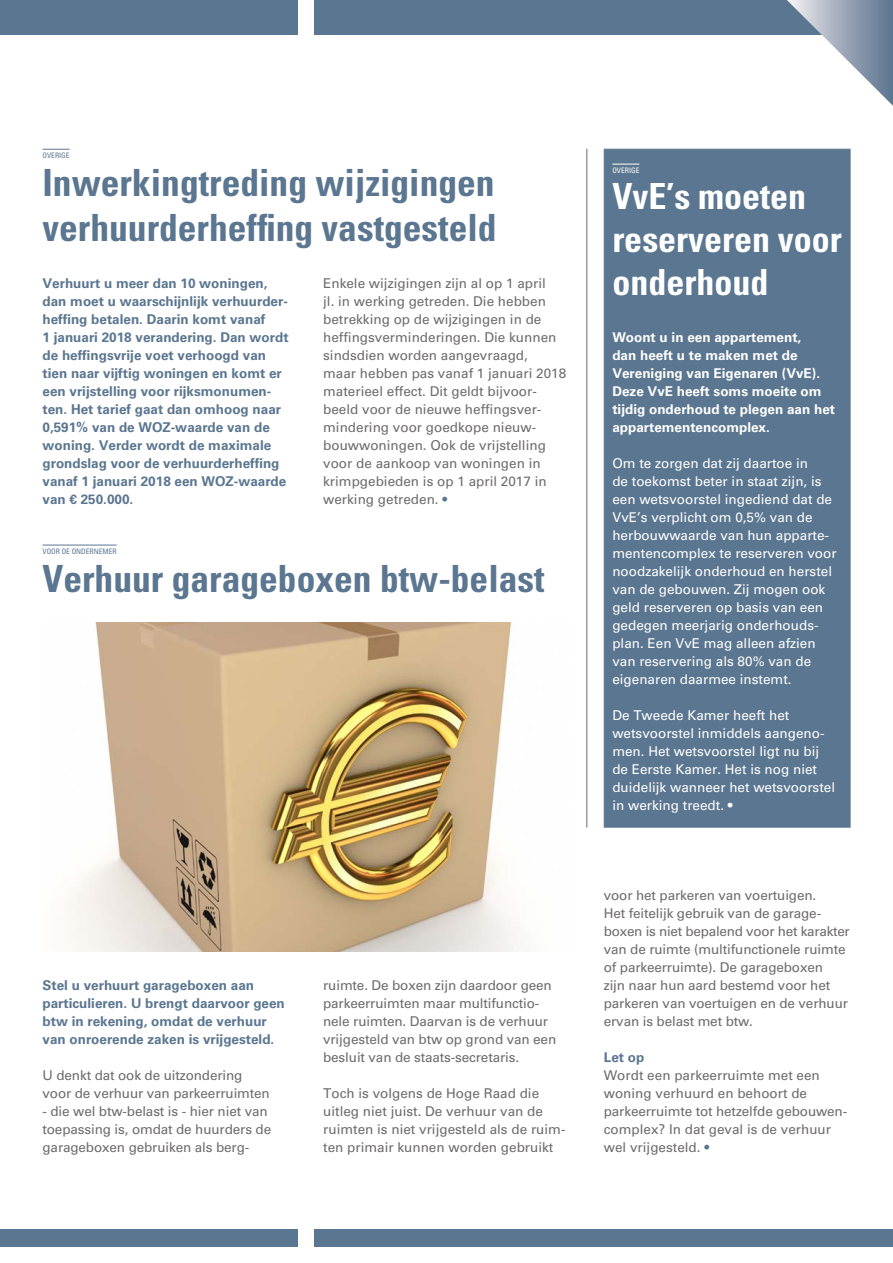
<style>
.page{position:relative;width:893px;height:1263px;background:#fff}
.page>*{position:absolute;margin:0;border:0;box-sizing:border-box;transform-origin:0 0}
.t1{font:700 condensed 37.5px/45px "Univers LT Std";color:#5b7690}
.t2{font:700 condensed 36px/43.2px "Univers LT Std";color:#fff}
.t3{font:13.5px/18px "Univers LT Std";color:#6d6b6b}
.t4{font:13.5px/18px "Univers LT Std";color:#fff}
.t5{font:700 13.5px/18px "Univers LT Std";color:#5b7690}
.t6{font:700 13.5px/18px "Univers LT Std";color:#fff}
.t7{font:condensed 7.5px "Univers LT Std";color:#5b7690}
.t8{font:condensed 7.5px "Univers LT Std";color:#fff}
.s1{color:#5b7690}
</style>
<div class="page">
<div style="left:0;top:0;width:298px;height:34px;background:#5b7690"></div>
<div style="left:315px;top:0;width:578px;height:34px;background:#5b7690"></div>
<div style="left:0;top:1229px;width:298px;height:17px;background:#5b7690"></div>
<div style="left:315px;top:1229px;width:578px;height:17px;background:#5b7690"></div>
<svg style="left:787px;top:0;width:106px;height:106px"></svg>
<div style="left:604px;top:149px;width:246px;height:678px;background:#5b7690"></div>
<svg style="left:612px;top:164px;width:27px;height:1px"></svg>
<svg style="left:43px;top:149px;width:27px;height:1px"></svg>
<hr style="left:43px;top:545px;width:74px;height:1px;background:#5b7690">
<hr style="left:586px;top:149px;width:1px;height:678px;background:#6d6b6b">
<img style="left:65px;top:623px;width:466px;height:328px">
<p class="t7" style="left:43px;top:151px;width:29px">OVERIGE</p>
<h1 class="t1" style="left:43px;top:160px;width:456px">Inwerkingtreding wijzigingen verhuurderheffing vastgesteld</h1>
<p class="t5" style="left:43px;top:274px;width:248px">Verhuurt u meer dan 10 woningen, dan moet u waarschijnlijk verhuurder&shy;heffing betalen. Daarin komt vanaf<br>1 januari 2018 verandering. Dan wordt de heffingsvrije voet verhoogd van tien naar vijftig woningen en komt er een vrijstelling voor rijksmonumen&shy;ten. Het tarief gaat dan omhoog naar 0,591% van de WOZ-waarde van de woning. Verder wordt de maximale grondslag voor de verhuurderheffing vanaf 1 januari 2018 een WOZ-waarde van € 250.000.</p>
<p class="t3" style="left:323px;top:274px;width:245px">Enkele wijzigingen zijn al op 1 april<br>jl. in werking getreden. Die hebben betrekking op de wijzigingen in de heffingsverminderingen. Die kunnen sindsdien worden aangevraagd,<br>maar hebben pas vanaf 1 januari 2018 materieel effect. Dit geldt bijvoor&shy;beeld voor de nieuwe heffingsver&shy;mindering voor goedkope nieuw&shy;bouwwoningen. Ook de vrijstelling voor de aankoop van woningen in krimpgebieden is op 1 april 2017 in werking getreden. <span class="s1">•</span></p>
<p class="t7" style="left:43px;top:547px;width:76px">VOOR DE ONDERNEMER</p>
<h1 class="t1" style="left:43px;top:556px;width:504px">Verhuur garageboxen btw-belast</h1>
<p class="t5" style="left:43px;top:976px;width:244px">Stel u verhuurt garageboxen aan particulieren. U brengt daarvoor geen btw in rekening, omdat de verhuur van onroerende zaken is vrijgesteld.</p>
<p class="t3" style="left:43px;top:1066px;width:229px">U denkt dat ook de uitzondering voor de verhuur van parkeerruimten</p>
<p class="t3" style="left:43px;top:1102px;width:230px">- die wel btw-belast is - hier niet van toepassing is, omdat de huurders de garageboxen gebruiken als berg-</p>
<p class="t3" style="left:323px;top:976px;width:235px">ruimte. De boxen zijn daardoor geen parkeerruimten maar multifunctio&shy;nele ruimten. Daarvan is de verhuur vrijgesteld van btw op grond van een besluit van de staats-secretaris.</p>
<p class="t3" style="left:323px;top:1084px;width:244px">Toch is volgens de Hoge Raad die uitleg niet juist. De verhuur van de ruimten is niet vrijgesteld als de ruim&shy;ten primair kunnen worden gebruikt</p>
<p class="t8" style="left:612px;top:166px;width:29px">OVERIGE</p>
<h2 class="t2" style="left:612px;top:174px;width:231px">VvE’s moeten reserveren voor onderhoud</h2>
<p class="t6" style="left:612px;top:328px;width:224px">Woont u in een appartement,<br>dan heeft u te maken met de<br>Vereniging van Eigenaren (VvE).<br>Deze VvE heeft soms moeite om tijdig onderhoud te plegen aan het appartementencomplex.</p>
<p class="t4" style="left:612px;top:454px;width:226px">Om te zorgen dat zij daartoe in<br>de toekomst beter in staat zijn, is een wetsvoorstel ingediend dat de<br>VvE’s verplicht om 0,5% van de herbouwwaarde van hun apparte&shy;mentencomplex te reserveren voor noodzakelijk onderhoud en herstel van de gebouwen. Zij mogen ook geld reserveren op basis van een gedegen meerjarig onderhouds&shy;plan. Een VvE mag alleen afzien van reservering als 80% van de eigenaren daarmee instemt.</p>
<p class="t4" style="left:612px;top:706px;width:224px">De Tweede Kamer heeft het wetsvoorstel inmiddels aangeno&shy;men. Het wetsvoorstel ligt nu bij de Eerste Kamer. Het is nog niet duidelijk wanneer het wetsvoorstel in werking treedt. •</p>
<p class="t3" style="left:604px;top:886px;width:248px">voor het parkeren van voertuigen.<br>Het feitelijk gebruik van de garage&shy;boxen is niet bepalend voor het karakter van de ruimte (multifunctionele ruimte of parkeerruimte). De garageboxen<br>zijn naar hun aard bestemd voor het parkeren van voertuigen en de verhuur ervan is belast met btw.</p>
<p class="t5" style="left:604px;top:1048px;width:42px">Let op</p>
<p class="t3" style="left:604px;top:1066px;width:245px">Wordt een parkeerruimte met een woning verhuurd en behoort de parkeerruimte tot hetzelfde gebouwen&shy;complex? In dat geval is de verhuur wel vrijgesteld. <span class="s1">•</span></p>
</div>
